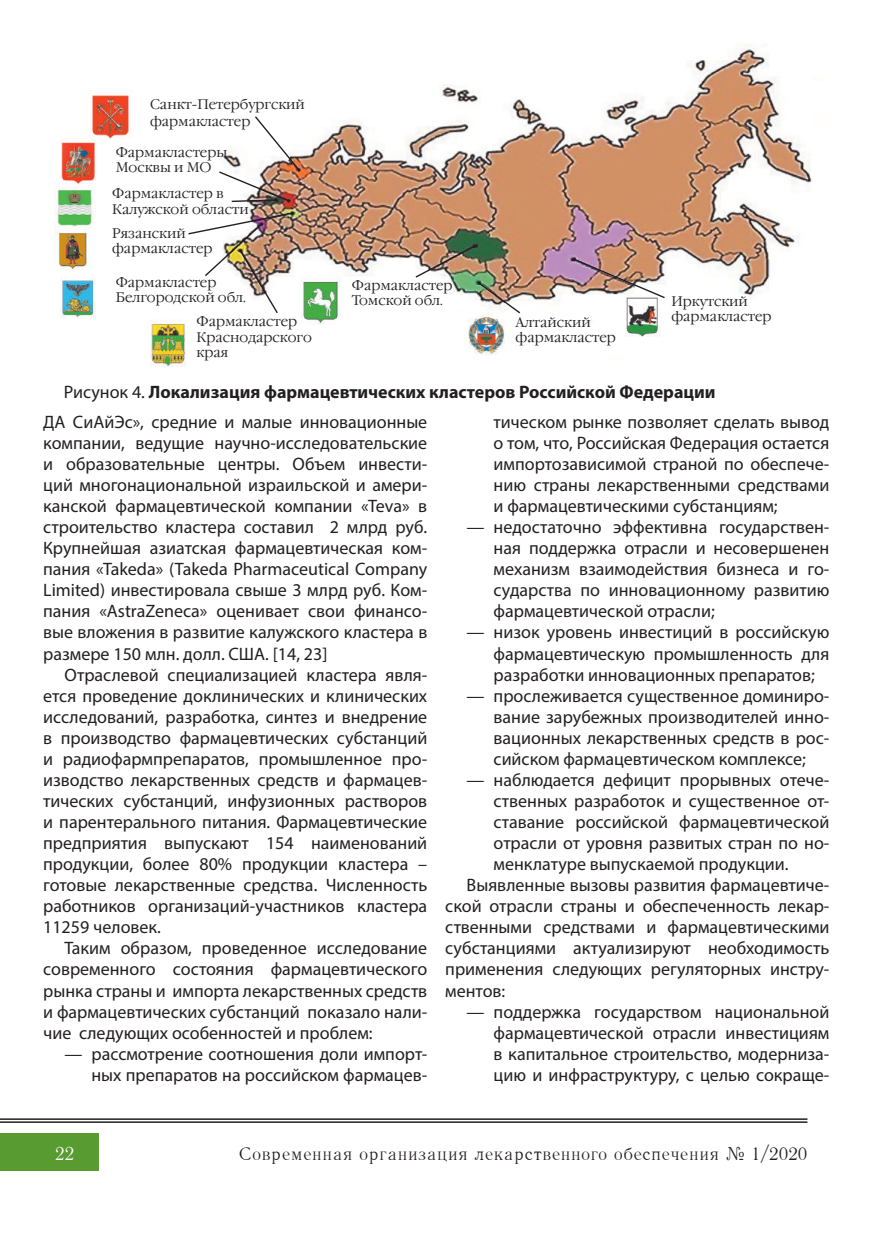
<style>
.page{position:relative;width:872px;height:1234px;background:#fff}
.page>*{position:absolute;margin:0;border:0;box-sizing:border-box;transform-origin:0 0}
.t1{font:18px/21px "Myriad Pro";color:#231f20;text-align:justify}
.t2{font:700 18px "Myriad Pro";color:#231f20}
.t3{font:500 18px "Literaturnaya";color:#231f20}
.t4{font:18px "Literaturnaya CTT";color:#fff}
.t5{font:300 13.95px/15.3px "Garamond C";color:#231f20}
.s1{font-weight:400}
.s2{font-family:"Literaturnaya CTT";font-weight:400}
</style>
<div class="page">
<div style="left:0;top:1133px;width:99px;height:37px;background:#589b31"></div>
<hr style="left:0;top:1121px;width:807px;height:1px;background:#231f20">
<hr style="left:0;top:1118px;width:807px;height:1px;background:#231f20">
<img style="left:57px;top:45px;width:755px;height:322px">
<img style="left:414px;top:244px;width:108px;height:71px">
<img style="left:572px;top:257px;width:94px;height:42px">
<img style="left:217px;top:115px;width:84px;height:88px">
<img style="left:187px;top:211px;width:107px;height:104px">
<p class="t5" style="left:150px;top:97px;width:156px;line-height:16.6px">Санкт-Петербургский фармакластер</p>
<p class="t5" style="left:116px;top:144px;width:113px">Фармакластеры<br>Москвы и МО</p>
<p class="t5" style="left:112px;top:186px;width:138px">Фармакластер в<br>Калужской области</p>
<p class="t5" style="left:112px;top:226px;width:102px">Рязанский фармакластер</p>
<p class="t5" style="left:116px;top:275px;width:132px">Фармакластер<br>Белгородской обл.</p>
<p class="t5" style="left:196px;top:314px;width:117px">Фармакластер<br>Краснодарского края</p>
<p class="t5" style="left:352px;top:277px;width:102px">Фармакластер<br>Томской обл.</p>
<p class="t5" style="left:515px;top:315px;width:102px">Алтайский фармакластер</p>
<p class="t5" style="left:671px;top:294px;width:102px">Иркутский фармакластер</p>
<p class="t2" style="left:64px;top:379px;width:653px"><span class="s1">Рисунок 4.</span> Локализация фармацевтических кластеров Российской Федерации</p>
<p class="t1" style="left:43px;top:411px;width:386px">ДА СиАйЭс», средние и малые инновационные компании, ведущие научно-исследовательские и образовательные центры. Объем инвести&shy;ций многонациональной израильской и амери&shy;канской фармацевтической компании «Teva» в строительство кластера составил 2 млрд руб.<br>Крупнейшая азиатская фармацевтическая ком&shy;пания «Takeda» (Takeda Pharmaceutical Company Limited) инвестировала свыше 3 млрд руб. Ком&shy;пания «AstraZeneca» оценивает свои финансо&shy;вые вложения в развитие калужского кластера в размере 150 млн. долл. США. [14, 23]</p>
<p class="t1" style="left:43px;top:663px;width:386px;text-indent:21px">Отраслевой специализацией кластера явля&shy;ется проведение доклинических и клинических исследований, разработка, синтез и внедрение в производство фармацевтических субстанций и радиофармпрепаратов, промышленное про&shy;изводство лекарственных средств и фармацев&shy;тических субстанций, инфузионных растворов и парентерального питания. Фармацевтические предприятия выпускают 154 наименований продукции, более 80% продукции кластера – готовые лекарственные средства. Численность работников организаций-участников кластера 11259 человек.</p>
<p class="t1" style="left:43px;top:937px;width:386px;text-indent:21px">Таким образом, проведенное исследование современного состояния фармацевтического рынка страны и импорта лекарственных средств и фармацевтических субстанций показало нали&shy;чие следующих особенностей и проблем:</p>
<p class="t1" style="left:64px;top:1042px;width:364px;text-align:right">— рассмотрение соотношения доли импорт&shy;ных препаратов на российском фармацев-</p>
<p class="t1" style="left:493px;top:411px;width:337px">тическом рынке позволяет сделать вывод о том, что, Российская Федерация остается импортозависимой страной по обеспече&shy;нию страны лекарственными средствами и фармацевтическими субстанциям;</p>
<p class="t1" style="left:493px;top:516px;width:337px;text-indent:-27px">— недостаточно эффективна государствен&shy;ная поддержка отрасли и несовершенен механизм взаимодействия бизнеса и го&shy;сударства по инновационному развитию фармацевтической отрасли;</p>
<p class="t1" style="left:493px;top:621px;width:337px;text-indent:-27px">— низок уровень инвестиций в российскую фармацевтическую промышленность для разработки инновационных препаратов;</p>
<p class="t1" style="left:493px;top:684px;width:337px;text-indent:-27px">— прослеживается существенное доминиро&shy;вание зарубежных производителей инно&shy;вационных лекарственных средств в рос&shy;сийском фармацевтическом комплексе;</p>
<p class="t1" style="left:466px;top:769px;width:364px">— наблюдается дефицит прорывных отече-</p>
<p class="t1" style="left:493px;top:790px;width:337px">ственных разработок и существенное от-</p>
<p class="t1" style="left:493px;top:811px;width:337px">ставание российской фармацевтической</p>
<p class="t1" style="left:493px;top:832px;width:337px">отрасли от уровня развитых стран по но-</p>
<p class="t1" style="left:493px;top:853px;width:296px">менклатуре выпускаемой продукции.</p>
<p class="t1" style="left:466px;top:874px;width:364px">Выявленные вызовы развития фармацевтиче-</p>
<p class="t1" style="left:445px;top:895px;width:385px">ской отрасли страны и обеспеченность лекар-</p>
<p class="t1" style="left:445px;top:916px;width:386px">ственными средствами и фармацевтическими</p>
<p class="t1" style="left:445px;top:937px;width:385px">субстанциями актуализируют необходимость</p>
<p class="t1" style="left:445px;top:958px;width:385px">применения следующих регуляторных инстру-</p>
<p class="t1" style="left:445px;top:979px;width:61px">ментов:</p>
<p class="t1" style="left:493px;top:1000px;width:337px;text-indent:-27px">— поддержка государством национальной фармацевтической отрасли инвестициям в капитальное строительство, модерниза&shy;цию и инфраструктуру, с целью сокраще-</p>
<p class="t4" style="left:55px;top:1144px;width:21px">22</p>
<p class="t3" style="left:239px;top:1143px;width:570px">Современная организация лекарственного обеспечения <span class="s2">¹</span> 1/2020</p>
</div>
